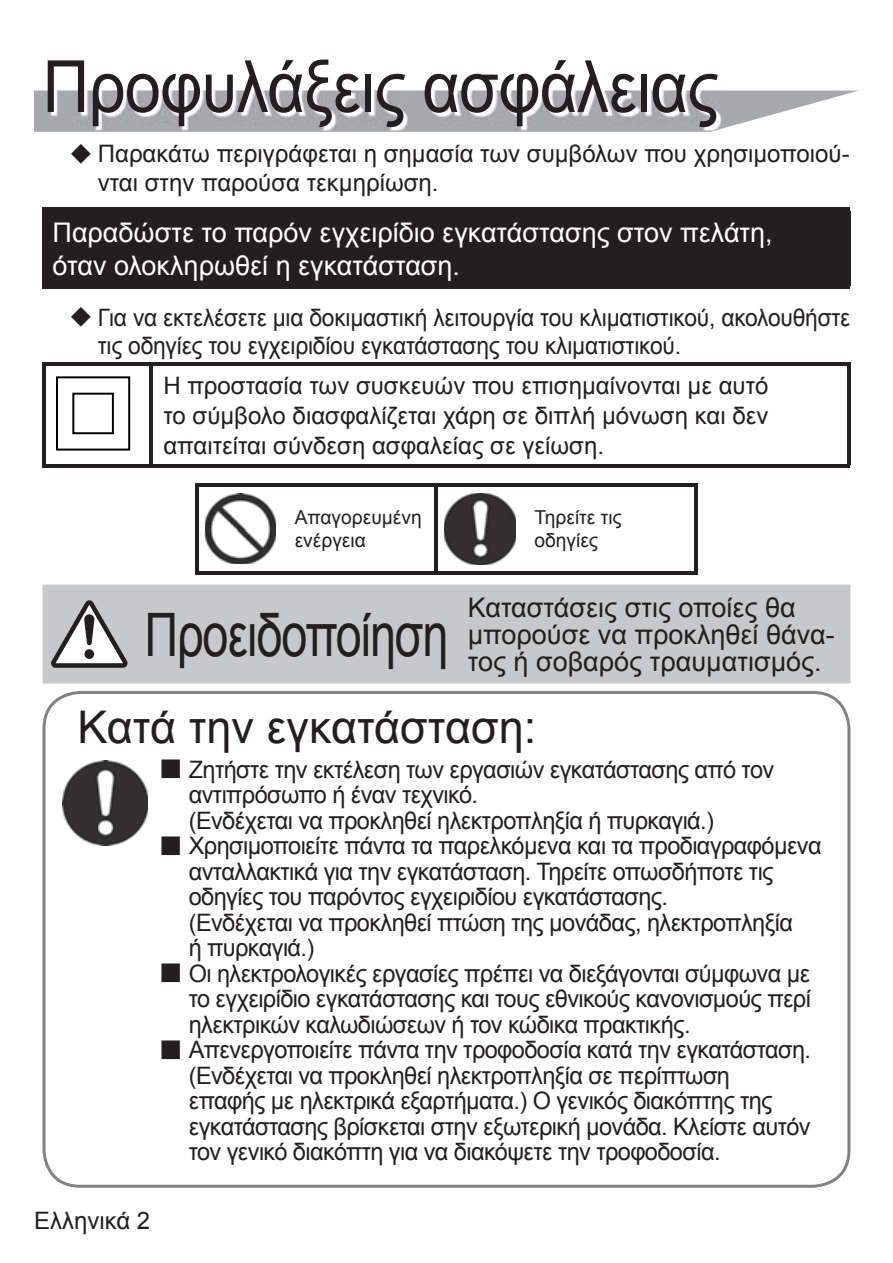
<style>
.page{position:relative;width:893px;height:1263px;background:#fff}
.page>*{position:absolute;margin:0;border:0;box-sizing:border-box;transform-origin:0 0}
.t1{font:72px "Arial";letter-spacing:-.01em;color:#231f20;scale:.9 1}
.t2{font:60px "Arial";letter-spacing:-.025em;color:#231f20;scale:.78 1}
.t3{font:45px "Arial";color:#231f20}
.t4{font:27px/33px "Arial";color:#fff}
.t5{font:27px/27px "Arial";color:#231f20}
.t6{font:24px/25.5px "Arial";letter-spacing:-.025em;color:#231f20;text-align:justify}
.t7{font:24px/28.5px "Arial";letter-spacing:-.025em;color:#231f20;scale:.95 1}
.t8{font:24px/28.5px "Arial";color:#231f20}
.t9{font:19.2px/23.1px "Arial";color:#231f20}
</style>
<div class="page">
<svg style="left:34px;top:91px;width:823px;height:41px"></svg>
<img style="left:51px;top:90px;width:670px;height:1px">
<img style="left:51px;top:91px;width:670px;height:40px">
<div style="left:44px;top:209px;width:805px;height:78px;background:#231f20"></div>
<hr style="left:43px;top:208px;width:807px;height:3px;background:#231f20">
<hr style="left:43px;top:211px;width:3px;height:75px;background:#231f20">
<hr style="left:847px;top:211px;width:3px;height:75px;background:#231f20">
<hr style="left:43px;top:286px;width:807px;height:3px;background:#231f20">
<hr style="left:43px;top:363px;width:108px;height:3px;background:#231f20">
<hr style="left:43px;top:366px;width:3px;height:98px;background:#231f20">
<hr style="left:151px;top:363px;width:699px;height:3px;background:#231f20">
<hr style="left:150px;top:366px;width:3px;height:98px;background:#231f20">
<hr style="left:847px;top:366px;width:3px;height:98px;background:#231f20">
<hr style="left:43px;top:464px;width:807px;height:3px;background:#231f20">
<div style="left:56px;top:376px;width:74px;height:74px;border:2px solid #000"></div>
<div style="left:72px;top:393px;width:42px;height:41px;border:2px solid #000"></div>
<div style="left:43px;top:585px;width:807px;height:98px;background:#c6c8ca"></div>
<svg style="left:51px;top:600px;width:77px;height:68px"></svg>
<div style="left:84px;top:649px;width:10px;height:10px;background:#231f20;border-radius:50%"></div>
<hr style="left:286px;top:483px;width:150px;height:3px;background:#231f20">
<hr style="left:526px;top:483px;width:172px;height:3px;background:#231f20">
<hr style="left:695px;top:486px;width:3px;height:86px;background:#231f20">
<hr style="left:286px;top:572px;width:150px;height:3px;background:#231f20">
<hr style="left:526px;top:572px;width:172px;height:3px;background:#231f20">
<hr style="left:195px;top:483px;width:91px;height:3px;background:#231f20">
<hr style="left:195px;top:486px;width:3px;height:86px;background:#231f20">
<hr style="left:195px;top:572px;width:91px;height:3px;background:#231f20">
<hr style="left:436px;top:483px;width:90px;height:3px;background:#231f20">
<hr style="left:434px;top:486px;width:3px;height:86px;background:#231f20">
<hr style="left:436px;top:572px;width:90px;height:3px;background:#231f20">
<img style="left:205px;top:494px;width:70px;height:70px">
<img style="left:444px;top:493px;width:72px;height:72px">
<svg style="left:43px;top:691px;width:807px;height:497px"></svg>
<svg style="left:162px;top:760px;width:18px;height:18px"></svg>
<svg style="left:162px;top:836px;width:18px;height:19px"></svg>
<svg style="left:162px;top:964px;width:18px;height:18px"></svg>
<svg style="left:162px;top:1040px;width:18px;height:19px"></svg>
<h1 class="t1" style="left:43px;top:47px;width:752px">Προφυλάξεις ασφάλειας</h1>
<p class="t8" style="left:98px;top:140px;width:753px">Παρακάτω περιγράφεται η σημασία των συμβόλων που χρησιμοποιού&shy;νται στην παρούσα τεκμηρίωση.</p>
<p class="t4" style="left:53px;top:216px;width:722px">Παραδώστε το παρόν εγχειρίδιο εγκατάστασης στον πελάτη, όταν ολοκληρωθεί η εγκατάσταση.</p>
<p class="t7" style="left:98px;top:303px;width:794px">Για να εκτελέσετε μια δοκιμαστική λειτουργία του κλιματιστικού, ακολουθήστε τις οδηγίες του εγχειριδίου εγκατάστασης του κλιματιστικού.</p>
<p class="t6" style="left:163px;top:370px;width:607px;line-height:30px">Η προστασία των συσκευών που επισημαίνονται με αυτό το σύμβολο διασφαλίζεται χάρη σε διπλή μόνωση και δεν απαιτείται σύνδεση ασφαλείας σε γείωση.</p>
<p class="t9" style="left:295px;top:506px;width:129px">Απαγορευμένη ενέργεια</p>
<p class="t9" style="left:534px;top:506px;width:89px">Τηρείτε τις οδηγίες</p>
<h2 class="t2" style="left:145px;top:601px;width:391px">Προειδοποίηση</h2>
<p class="t5" style="left:468px;top:594px;width:369px">Καταστάσεις στις οποίες θα μπορούσε να προκληθεί θάνα&shy;τος ή σοβαρός τραυματισμός.</p>
<h3 class="t3" style="left:78px;top:702px;width:460px">Κατά την εγκατάσταση:</h3>
<p class="t6" style="left:189px;top:757px;width:634px;text-align:left">Ζητήστε την εκτέλεση των εργασιών εγκατάστασης από τον αντιπρόσωπο ή έναν τεχνικό.<br>(Ενδέχεται να προκληθεί ηλεκτροπληξία ή πυρκαγιά.)<br>Χρησιμοποιείτε πάντα τα παρελκόμενα και τα προδιαγραφόμενα ανταλλακτικά για την εγκατάσταση. Τηρείτε οπωσδήποτε τις οδηγίες του παρόντος εγχειριδίου εγκατάστασης.<br>(Ενδέχεται να προκληθεί πτώση της μονάδας, ηλεκτροπληξία<br>ή πυρκαγιά.)<br>Οι ηλεκτρολογικές εργασίες πρέπει να διεξάγονται σύμφωνα με το εγχειρίδιο εγκατάστασης και τους εθνικούς κανονισμούς περί ηλεκτρικών καλωδιώσεων ή τον κώδικα πρακτικής.<br>Απενεργοποιείτε πάντα την τροφοδοσία κατά την εγκατάσταση. (Ενδέχεται να προκληθεί ηλεκτροπληξία σε περίπτωση<br>επαφής με ηλεκτρικά εξαρτήματα.) Ο γενικός διακόπτης της εγκατάστασης βρίσκεται στην εξωτερική μονάδα. Κλείστε αυτόν τον γενικό διακόπτη για να διακόψετε την τροφοδοσία.</p>
<p class="t8" style="left:34px;top:1206px;width:118px">Ελληνικά 2</p>
</div>
